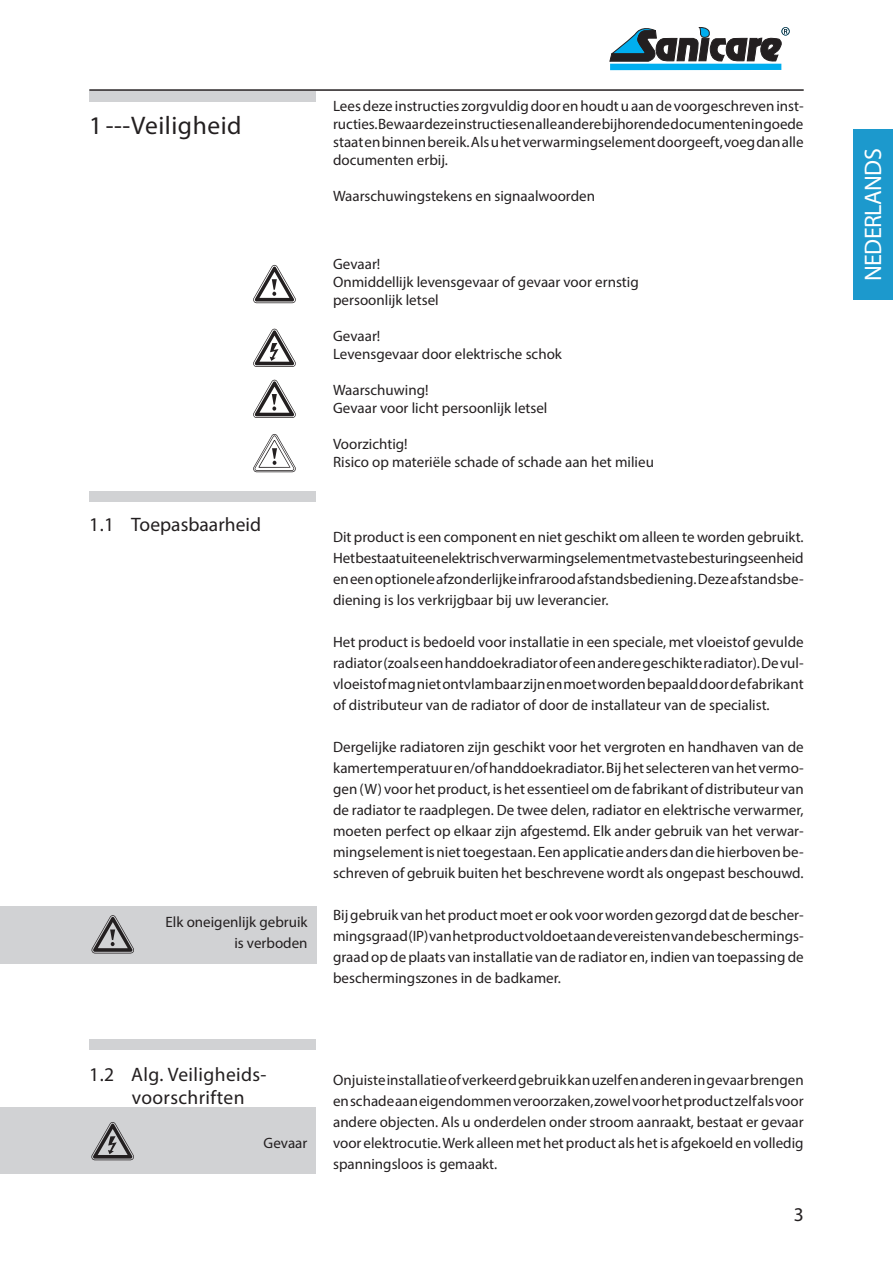
<style>
.page{position:relative;width:893px;height:1263px;background:#fff}
.page>*{position:absolute;margin:0;border:0;box-sizing:border-box;transform-origin:0 0}
.Überschrift{font:25.5px "Myriad Pro";letter-spacing:.02em;color:#231f20}
.t1{font:24px "Myriad Pro";letter-spacing:-.025em;color:#fff}
.Teilüberschrift{font:19.5px/22.5px "Myriad Pro";letter-spacing:.02em;color:#231f20}
.Teilüberschrift-2{font:19.5px "Myriad Pro";color:#231f20}
.Brottext{font:15px/21px "Myriad Pro";color:#231f20;text-align:justify}
</style>
<div class="page">
<div style="left:610px;top:64px;width:171px;height:6px;background:#00aeef"></div>
<svg style="left:610px;top:27px;width:180px;height:35px"></svg>
<div style="left:853px;top:130px;width:40px;height:170px;background:#1c99cd"></div>
<div style="left:0;top:907px;width:316px;height:57px;background:#d1d2d4"></div>
<svg style="left:92px;top:915px;width:42px;height:38px"></svg>
<div style="left:89px;top:91px;width:227px;height:10px;background:#d1d2d4"></div>
<div style="left:89px;top:491px;width:227px;height:10px;background:#d1d2d4"></div>
<div style="left:89px;top:1039px;width:227px;height:10px;background:#d1d2d4"></div>
<hr style="left:89px;top:89px;width:715px;height:2px;background:#231f20">
<svg style="left:253px;top:265px;width:43px;height:38px"></svg>
<svg style="left:253px;top:329px;width:43px;height:38px"></svg>
<svg style="left:253px;top:434px;width:43px;height:38px"></svg>
<svg style="left:253px;top:380px;width:43px;height:38px"></svg>
<div style="left:0;top:1107px;width:316px;height:67px;background:#d1d2d4"></div>
<svg style="left:91px;top:1122px;width:43px;height:38px"></svg>
<p class="Überschrift" style="left:89px;top:110px;width:154px">1 Veiligheid</p>
<p class="Teilüberschrift-2" style="left:89px;top:513px;width:173px">1.1 Toepasbaarheid</p>
<p class="Brottext" style="left:166px;top:911px;width:144px">Elk oneigenlijk gebruik</p>
<p class="Brottext" style="left:234px;top:932px;width:75px">is verboden</p>
<p class="Brottext" style="left:333px;top:96px;width:472px;line-height:18px">Lees deze instructies zorgvuldig door en houdt u aan de voorgeschreven inst&shy;ructies. Bewaar deze instructies en alle andere bijhorende documenten in goede staat en binnen bereik. Als u het verwarmingselement doorgeeft, voeg dan alle documenten erbij.</p>
<p class="Brottext" style="left:333px;top:185px;width:263px">Waarschuwingstekens en signaalwoorden</p>
<p class="Brottext" style="left:333px;top:253px;width:49px">Gevaar!</p>
<p class="Brottext" style="left:333px;top:271px;width:307px">Onmiddellijk levensgevaar of gevaar voor ernstig</p>
<p class="Brottext" style="left:333px;top:289px;width:107px">persoonlijk letsel</p>
<p class="Brottext" style="left:333px;top:325px;width:49px">Gevaar!</p>
<p class="Brottext" style="left:333px;top:343px;width:230px">Levensgevaar door elektrische schok</p>
<p class="Brottext" style="left:333px;top:379px;width:97px">Waarschuwing!</p>
<p class="Brottext" style="left:333px;top:397px;width:216px">Gevaar voor licht persoonlijk letsel</p>
<p class="Brottext" style="left:333px;top:433px;width:76px">Voorzichtig!</p>
<p class="Brottext" style="left:333px;top:451px;width:322px">Risico op materiële schade of schade aan het milieu</p>
<p class="Brottext" style="left:333px;top:526px;width:472px">Dit product is een component en niet geschikt om alleen te worden gebruikt.<br>Het bestaat uit een elektrisch verwarmingselement met vaste besturingseenheid en een optionele afzonderlijke infrarood afstandsbediening. Deze afstandsbe&shy;diening is los verkrijgbaar bij uw leverancier.</p>
<p class="Brottext" style="left:333px;top:631px;width:472px">Het product is bedoeld voor installatie in een speciale, met vloeistof gevulde radiator (zoals een handdoekradiator of een andere geschikte radiator). De vul&shy;vloeistof mag niet ontvlambaar zijn en moet worden bepaald door de fabrikant of distributeur van de radiator of door de installateur van de specialist.</p>
<p class="Brottext" style="left:333px;top:736px;width:472px">Dergelijke radiatoren zijn geschikt voor het vergroten en handhaven van de kamertemperatuur en/of handdoekradiator. Bij het selecteren van het vermo&shy;gen (W) voor het product, is het essentieel om de fabrikant of distributeur van de radiator te raadplegen. De twee delen, radiator en elektrische verwarmer, moeten perfect op elkaar zijn afgestemd. Elk ander gebruik van het verwar&shy;mingselement is niet toegestaan. Een applicatie anders dan die hierboven be&shy;schreven of gebruik buiten het beschrevene wordt als ongepast beschouwd.</p>
<p class="Brottext" style="left:333px;top:904px;width:472px">Bij gebruik van het product moet er ook voor worden gezorgd dat de bescher&shy;mingsgraad (IP) van het product voldoet aan de vereisten van de beschermings&shy;graad op de plaats van installatie van de radiator en, indien van toepassing de beschermingszones in de badkamer.</p>
<p class="Teilüberschrift" style="left:132px;top:1063px;width:136px;text-indent:-43px">1.2 Alg. Veiligheids&shy;voorschriften</p>
<p class="Brottext" style="left:333px;top:1069px;width:472px">Onjuiste installatie of verkeerd gebruik kan uzelf en anderen in gevaar brengen en schade aan eigendommen veroorzaken, zowel voor het product zelf als voor andere objecten. Als u onderdelen onder stroom aanraakt, bestaat er gevaar voor elektrocutie. Werk alleen met het product als het is afgekoeld en volledig spanningsloos is gemaakt.</p>
<p class="Brottext" style="left:264px;top:1132px;width:45px">Gevaar</p>
<h3 class="Teilüberschrift" style="left:794px;top:1203px;width:12px">3</h3>
<h2 class="t1" style="left:858px;top:281px;width:134px;rotate:-90deg">NEDERLANDS</h2>
</div>
